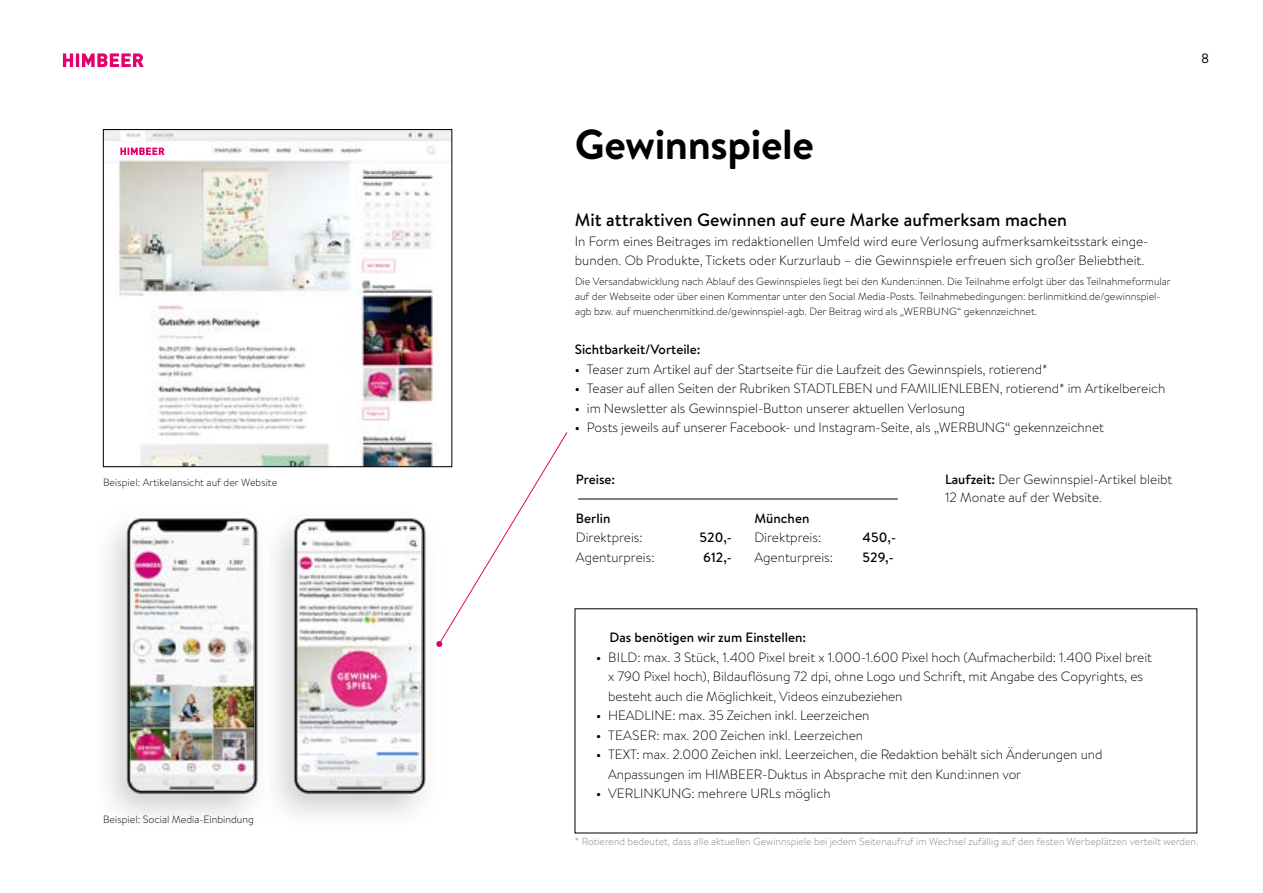
<style>
.page{position:relative;width:1263px;height:893px;background:#fff}
.page>*{position:absolute;margin:0;border:0;box-sizing:border-box;transform-origin:0 0}
.t1{font:700 42px "Brandon Text";letter-spacing:-.01em;color:#000}
.t2{font:500 18px "Brandon Text";letter-spacing:.005em;color:#000}
.t3{font:300 13.5px/19.5px "Brandon Text";letter-spacing:-.005em;color:#000}
.t4{font:500 13.5px "Brandon Text";color:#000}
.t5{font:13.5px "Brandon Text";color:#000}
.t6{font:300 10.5px/15px "Brandon Text";color:#000}
.t7{font:300 10.2px "Brandon Text";color:#808080}
.s1{font-weight:500}
.s2{font-size:10.5px}
</style>
<div class="page">
<svg style="left:63px;top:53px;width:81px;height:14px"></svg>
<img style="left:108px;top:518px;width:151px;height:298px">
<img style="left:105px;top:131px;width:345px;height:334px">
<div style="left:103px;top:129px;width:349px;height:338px;border:1px solid #000"></div>
<div style="left:112px;top:143px;width:79px;height:16px;background:#fff"></div>
<svg style="left:120px;top:148px;width:45px;height:7px"></svg>
<img style="left:275px;top:518px;width:151px;height:298px">
<hr style="left:578px;top:499px;width:320px;height:1px;background:#000">
<svg style="left:436px;top:431px;width:132px;height:216px"></svg>
<p class="t6" style="left:103px;top:475px;width:176px">Beispiel: Artikelansicht auf der Website</p>
<p class="t6" style="left:103px;top:812px;width:152px">Beispiel: Social Media-Einbindung</p>
<h1 class="t1" style="left:575px;top:115px;width:240px">Gewinnspiele</h1>
<h2 class="t2" style="left:575px;top:208px;width:494px">Mit attraktiven Gewinnen auf eure Marke aufmerksam machen</h2>
<p class="t3" style="left:575px;top:231px;width:575px">In Form eines Beitrages im redaktionellen Umfeld wird eure Verlosung aufmerksamkeitsstark einge&shy;bunden. Ob Produkte, Tickets oder Kurzurlaub – die Gewinnspiele erfreuen sich großer Beliebtheit.</p>
<p class="t6" style="left:575px;top:273px;width:597px">Die Versandabwicklung nach Ablauf des Gewinnspieles liegt bei den Kunden:innen. Die Teilnahme erfolgt über das Teilnahmeformular auf der Webseite oder über einen Kommentar unter den Social Media-Posts. Teilnahmebedingungen: berlinmitkind.de/gewinnspiel&shy;agb bzw. auf muenchenmitkind.de/gewinnspiel-agb. Der Beitrag wird als „WERBUNG“ gekennzeichnet.</p>
<p class="t4" style="left:575px;top:340px;width:127px">Sichtbarkeit/Vorteile:</p>
<p class="t3" style="left:575px;top:359px;width:474px"><span class="s1">•</span> Teaser zum Artikel auf der Startseite für die Laufzeit des Gewinnspiels, rotierend*</p>
<p class="t3" style="left:575px;top:379px;width:592px"><span class="s1">•</span> Teaser auf allen Seiten der Rubriken STADTLEBEN und FAMILIENLEBEN, rotierend* im Artikelbereich</p>
<p class="t3" style="left:575px;top:398px;width:392px"><span class="s1">•</span> im Newsletter als Gewinnspiel-Button unserer aktuellen Verlosung</p>
<p class="t3" style="left:575px;top:418px;width:531px"><span class="s1">•</span> Posts jeweils auf unserer Facebook- und Instagram-Seite, als „WERBUNG“ gekennzeichnet</p>
<p class="t4" style="left:576px;top:470px;width:41px">Preise:</p>
<p class="t4" style="left:576px;top:509px;width:36px">Berlin</p>
<p class="t3" style="left:576px;top:528px;width:68px">Direktpreis:</p>
<p class="t4" style="left:699px;top:528px;width:34px">520,-</p>
<p class="t3" style="left:576px;top:547px;width:80px">Agenturpreis:</p>
<p class="t4" style="left:703px;top:548px;width:30px">612,-</p>
<p class="t3" style="left:945px;top:470px;width:229px;line-height:18px"><span class="s1">Laufzeit:</span> Der Gewinnspiel-Artikel bleibt<br>12 Monate auf der Website.</p>
<p class="t4" style="left:754px;top:509px;width:57px">München</p>
<p class="t3" style="left:754px;top:528px;width:68px">Direktpreis:</p>
<p class="t4" style="left:862px;top:528px;width:35px">450,-</p>
<p class="t3" style="left:754px;top:547px;width:80px">Agenturpreis:</p>
<p class="t4" style="left:862px;top:548px;width:33px">529,-</p>
<p class="t5" style="left:1201px;top:50px;width:10px">8</p>
<p class="t4" style="left:610px;top:628px;width:198px">Das benötigen wir zum Einstellen:</p>
<p class="t3" style="left:608px;top:647px;width:545px;text-indent:-12px"><span class="s1">•</span> BILD: max. 3 Stück, 1.400 Pixel breit x 1.000-1.600 Pixel hoch (Aufmacherbild: 1.400 Pixel breit x 790 Pixel hoch), Bildauflösung 72 dpi, ohne Logo und Schrift, mit Angabe des Copyrights, es besteht auch die Möglichkeit, Videos einzubeziehen</p>
<p class="t3" style="left:596px;top:705px;width:275px"><span class="s1">•</span> HEADLINE: max. 35 Zeichen inkl. Leerzeichen</p>
<p class="t3" style="left:596px;top:725px;width:268px"><span class="s1">•</span> TEASER: max. 200 Zeichen inkl. Leerzeichen</p>
<p class="t3" style="left:608px;top:744px;width:496px;text-indent:-12px"><span class="s1">•</span> TEXT: max. 2.000 Zeichen inkl. Leerzeichen, die Redaktion behält sich Änderungen und<br>Anpassungen im HIMBEER-Duktus in Absprache mit den Kund:innen vor</p>
<p class="t3" style="left:596px;top:783px;width:236px"><span class="s1">•</span> VERLINKUNG: mehrere URLs möglich</p>
<p class="t7" style="left:575px;top:835px;width:625px"><span class="s2">*</span> Rotierend bedeutet, dass alle aktuellen Gewinnspiele bei jedem Seitenaufruf im Wechsel zufällig auf den festen Werbeplätzen verteilt werden.</p>
</div>
